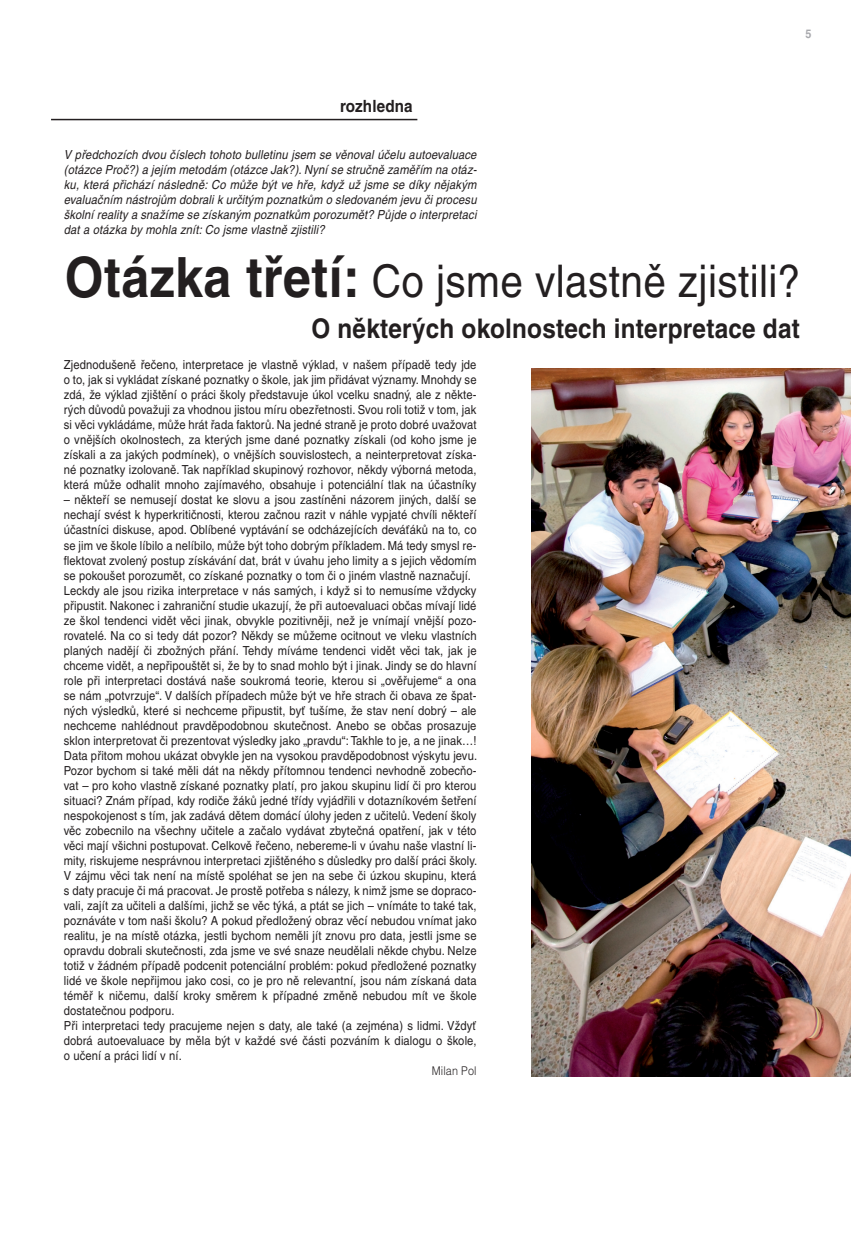
<style>
.page{position:relative;width:851px;height:1234px;background:#fff}
.page>*{position:absolute;margin:0;border:0;box-sizing:border-box;transform-origin:0 0}
.t1{font:45px "Helvetica CE";letter-spacing:.01em;color:#231f20;scale:.9 1}
.t2{font:700 27px "Helvetica CE";letter-spacing:.01em;color:#231f20;scale:.9 1}
.t3{font:700 16.8px "Helvetica CE";letter-spacing:.01em;color:#231f20;scale:.9 1}
.t4{font:12.45px/15px "Helvetica CE";letter-spacing:.01em;color:#231f20;text-align:justify;scale:.9 1}
.t5{font:italic 12.45px/15px "Helvetica CE";letter-spacing:.015em;color:#231f20;text-align:justify;scale:.9 1}
.t6{font:300 12px "Helvetica CE";letter-spacing:.01em;color:#231f20;scale:.9 1}
.t7{font:700 12px "Helvetica CE";color:#a8a9ad;scale:.9 1}
.s1{font-weight:700;font-size:55.5px}
</style>
<div class="page">
<hr style="left:51px;top:119px;width:366px;height:1px;background:#231f20">
<img style="left:531px;top:368px;width:319px;height:708px">
<h3 class="t3" style="left:340px;top:96px;width:82px">rozhledna</h3>
<p class="t7" style="left:805px;top:26px;width:8px">5</p>
<p class="t5" style="left:64px;top:147px;width:460px">V předchozích dvou číslech tohoto bulletinu jsem se věnoval účelu autoevaluace (otázce Proč?) a jejím metodám (otázce Jak?). Nyní se stručně zaměřím na otáz&shy;ku, která přichází následně: Co může být ve hře, když už jsme se díky nějakým evaluačním nástrojům dobrali k určitým poznatkům o sledovaném jevu či procesu školní reality a snažíme se získaným poznatkům porozumět? Půjde o interpretaci dat a otázka by mohla znít: Co jsme vlastně zjistili?</p>
<h1 class="t1" style="left:65px;top:255px;width:818px"><span class="s1">Otázka třetí:</span> Co jsme vlastně zjistili?</h1>
<h2 class="t2" style="left:311px;top:312px;width:544px">O některých okolnostech interpretace dat</h2>
<p class="t4" style="left:64px;top:357px;width:460px">Zjednodušeně řečeno, interpretace je vlastně výklad, v našem případě tedy jde o to, jak si vykládat získané poznatky o škole, jak jim přidávat významy. Mnohdy se zdá, že výklad zjištění o práci školy představuje úkol vcelku snadný, ale z někte&shy;rých důvodů považuji za vhodnou jistou míru obezřetnosti. Svou roli totiž v tom, jak si věci vykládáme, může hrát řada faktorů. Na jedné straně je proto dobré uvažovat o vnějších okolnostech, za kterých jsme dané poznatky získali (od koho jsme je získali a za jakých podmínek), o vnějších souvislostech, a neinterpretovat získa&shy;né poznatky izolovaně. Tak například skupinový rozhovor, někdy výborná metoda, která může odhalit mnoho zajímavého, obsahuje i potenciální tlak na účastníky</p>
<p class="t4" style="left:64px;top:492px;width:461px;text-align:left">– někteří se nemusejí dostat ke slovu a jsou zastíněni názorem jiných, další se nechají svést k hyperkritičnosti, kterou začnou razit v náhle vypjaté chvíli někteří účastníci diskuse, apod. Oblíbené vyptávání se odcházejících deváťáků na to, co se jim ve škole líbilo a nelíbilo, může být toho dobrým příkladem. Má tedy smysl re&shy;flektovat zvolený postup získávání dat, brát v úvahu jeho limity a s jejich vědomím se pokoušet porozumět, co získané poznatky o tom či o jiném vlastně naznačují.<br>Leckdy ale jsou rizika interpretace v nás samých, i když si to nemusíme vždycky připustit. Nakonec i zahraniční studie ukazují, že při autoevaluaci občas mívají lidé ze škol tendenci vidět věci jinak, obvykle pozitivněji, než je vnímají vnější pozo&shy;rovatelé. Na co si tedy dát pozor? Někdy se můžeme ocitnout ve vleku vlastních planých nadějí či zbožných přání. Tehdy míváme tendenci vidět věci tak, jak je chceme vidět, a nepřipouštět si, že by to snad mohlo být i jinak. Jindy se do hlavní role při interpretaci dostává naše soukromá teorie, kterou si „ověřujeme“ a ona se nám „potvrzuje“. V dalších případech může být ve hře strach či obava ze špat&shy;ných výsledků, které si nechceme připustit, byť tušíme, že stav není dobrý – ale nechceme nahlédnout pravděpodobnou skutečnost. Anebo se občas prosazuje sklon interpretovat či prezentovat výsledky jako „pravdu“: Takhle to je, a ne jinak…!<br>Data přitom mohou ukázat obvykle jen na vysokou pravděpodobnost výskytu jevu.<br>Pozor bychom si také měli dát na někdy přítomnou tendenci nevhodně zobecňo&shy;vat – pro koho vlastně získané poznatky platí, pro jakou skupinu lidí či pro kterou situaci? Znám případ, kdy rodiče žáků jedné třídy vyjádřili v dotazníkovém šetření nespokojenost s tím, jak zadává dětem domácí úlohy jeden z učitelů. Vedení školy věc zobecnilo na všechny učitele a začalo vydávat zbytečná opatření, jak v této věci mají všichni postupovat. Celkově řečeno, nebereme-li v úvahu naše vlastní li&shy;mity, riskujeme nesprávnou interpretaci zjištěného s důsledky pro další práci školy.<br>V zájmu věci tak není na místě spoléhat se jen na sebe či úzkou skupinu, která s daty pracuje či má pracovat. Je prostě potřeba s nálezy, k nimž jsme se dopraco&shy;vali, zajít za učiteli a dalšími, jichž se věc týká, a ptát se jich – vnímáte to také tak, poznáváte v tom naši školu? A pokud předložený obraz věcí nebudou vnímat jako realitu, je na místě otázka, jestli bychom neměli jít znovu pro data, jestli jsme se opravdu dobrali skutečnosti, zda jsme ve své snaze neudělali někde chybu. Nelze totiž v žádném případě podcenit potenciální problém: pokud předložené poznatky lidé ve škole nepřijmou jako cosi, co je pro ně relevantní, jsou nám získaná data téměř k ničemu, další kroky směrem k případné změně nebudou mít ve škole dostatečnou podporu.<br>Při interpretaci tedy pracujeme nejen s daty, ale také (a zejména) s lidmi. Vždyť dobrá autoevaluace by měla být v každé své části pozváním k dialogu o škole, o učení a práci lidí v ní.</p>
<p class="t6" style="left:432px;top:1063px;width:51px">Milan Pol</p>
</div>
